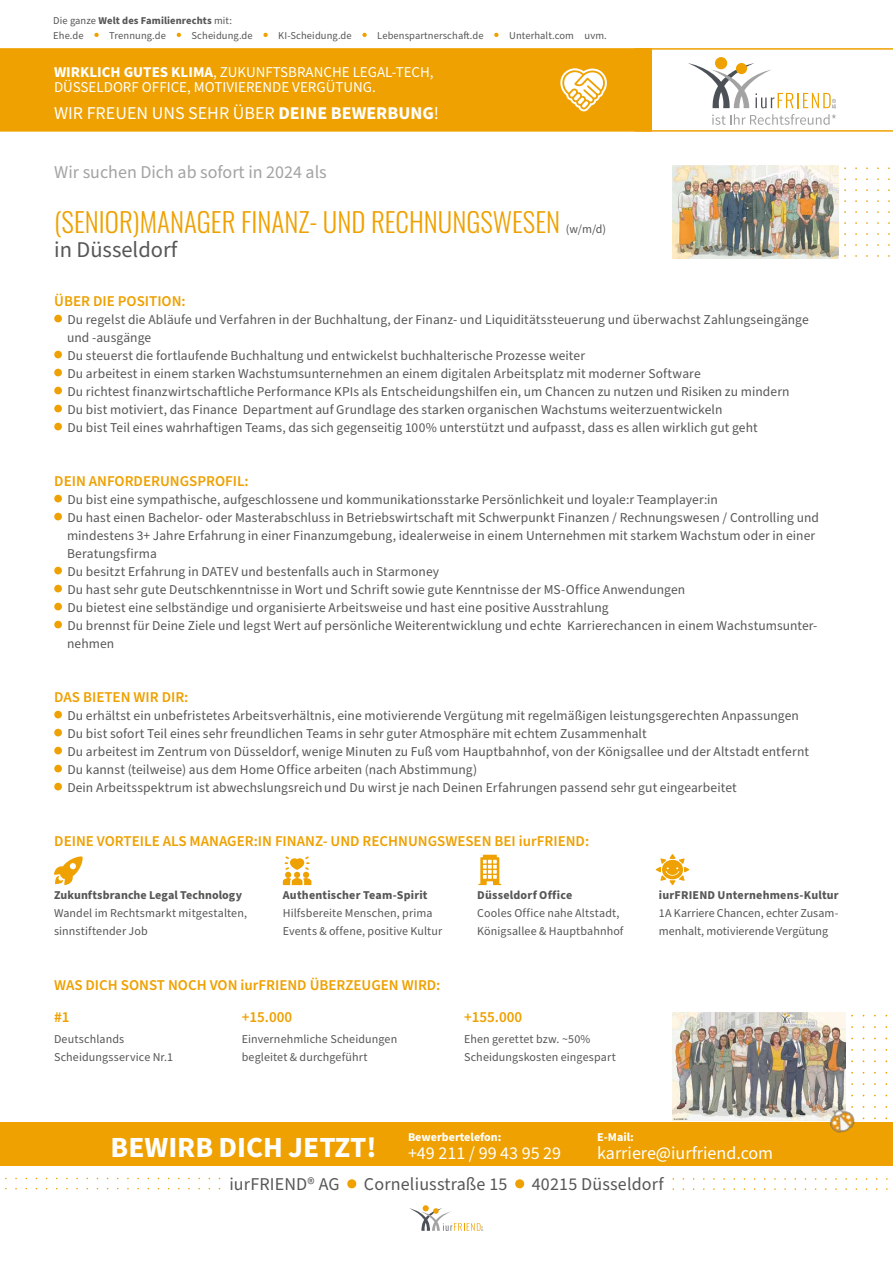
<style>
.page{position:relative;width:893px;height:1263px;background:#fff}
.page>*{position:absolute;margin:0;border:0;box-sizing:border-box;transform-origin:0 0}
.t1{font:700 29.25px "Source Sans Pro";color:#fff}
.t2{font:300 27px "Oswald";color:#eea100}
.t3{font:22.5px "Source Sans Pro";color:#575756}
.t4{font:18px "Source Sans Pro";color:#fff}
.t5{font:18px "Source Sans Pro";letter-spacing:.01em;color:#575756}
.t6{font:18px "Source Sans Pro";color:#a3a3a3}
.t7{font:600 15px/32.8px "Source Sans Pro";color:#eea100}
.t8{font:15px/15px "Source Sans Pro";color:#fff}
.t9{font:13.5px/18px "Source Sans Pro";letter-spacing:.005em;color:#575756}
.t10{font:12px/18px "Source Sans Pro";letter-spacing:.01em;color:#575756}
.t11{font:700 12px "Source Sans Pro";letter-spacing:.015em;color:#575756}
.t12{font:700 12px "Source Sans Pro";color:#fff}
.t13{font:10.5px "Source Sans Pro";letter-spacing:.01em;color:#575756}
.t14{font:700 10.5px/15px "Source Sans Pro";letter-spacing:.01em;color:#575756}
.s1{font-weight:400}
.s2{font-weight:700}
</style>
<div class="page">
<img style="left:672px;top:1013px;width:173px;height:108px">
<img style="left:673px;top:166px;width:165px;height:93px">
<div style="left:0;top:1123px;width:893px;height:43px;background:#eea100"></div>
<svg style="left:54px;top:315px;width:8px;height:7px"></svg>
<svg style="left:54px;top:351px;width:8px;height:7px"></svg>
<svg style="left:54px;top:369px;width:8px;height:7px"></svg>
<svg style="left:54px;top:387px;width:8px;height:7px"></svg>
<svg style="left:54px;top:405px;width:8px;height:7px"></svg>
<svg style="left:54px;top:423px;width:8px;height:7px"></svg>
<svg style="left:54px;top:495px;width:8px;height:7px"></svg>
<svg style="left:54px;top:513px;width:8px;height:7px"></svg>
<svg style="left:54px;top:567px;width:8px;height:7px"></svg>
<svg style="left:54px;top:585px;width:8px;height:7px"></svg>
<svg style="left:54px;top:603px;width:8px;height:7px"></svg>
<svg style="left:54px;top:621px;width:8px;height:7px"></svg>
<svg style="left:54px;top:711px;width:8px;height:7px"></svg>
<svg style="left:54px;top:729px;width:8px;height:7px"></svg>
<svg style="left:54px;top:747px;width:8px;height:7px"></svg>
<svg style="left:54px;top:765px;width:8px;height:7px"></svg>
<svg style="left:54px;top:783px;width:8px;height:7px"></svg>
<svg style="left:347px;top:1179px;width:9px;height:9px"></svg>
<svg style="left:515px;top:1179px;width:9px;height:9px"></svg>
<svg style="left:94px;top:33px;width:5px;height:4px"></svg>
<svg style="left:177px;top:33px;width:4px;height:4px"></svg>
<svg style="left:263px;top:33px;width:5px;height:4px"></svg>
<svg style="left:362px;top:33px;width:5px;height:4px"></svg>
<svg style="left:494px;top:33px;width:4px;height:4px"></svg>
<div style="left:0;top:48px;width:635px;height:84px;background:#eea100"></div>
<svg style="left:560px;top:68px;width:47px;height:43px"></svg>
<img style="left:829px;top:1107px;width:26px;height:26px;border-radius:13px">
<svg style="left:635px;top:48px;width:258px;height:84px"></svg>
<svg style="left:750px;top:114px;width:34px;height:11px"></svg>
<svg style="left:784px;top:114px;width:37px;height:11px"></svg>
<svg style="left:823px;top:114px;width:13px;height:11px"></svg>
<svg style="left:656px;top:854px;width:33px;height:31px"></svg>
<svg style="left:478px;top:855px;width:23px;height:30px"></svg>
<svg style="left:54px;top:856px;width:29px;height:29px"></svg>
<svg style="left:283px;top:856px;width:28px;height:29px"></svg>
<svg style="left:409px;top:1205px;width:74px;height:26px"></svg>
<p class="t14" style="left:53px;top:13px;width:180px"><span class="s1">Die ganze</span> Welt des Familienrechts <span class="s1">mit:<br>Ehe.de</span></p>
<p class="t13" style="left:109px;top:28px;width:58px">Trennung.de</p>
<p class="t13" style="left:192px;top:28px;width:63px">Scheidung.de</p>
<p class="t13" style="left:278px;top:28px;width:75px">KI-Scheidung.de</p>
<p class="t13" style="left:377px;top:28px;width:108px">Lebenspartnerschaft.de</p>
<p class="t13" style="left:509px;top:28px;width:99px">Unterhalt.com uvm.</p>
<p class="t8" style="left:54px;top:65px;width:381px"><span class="s2">WIRKLICH GUTES KLIMA</span>, ZUKUNFTSBRANCHE LEGAL-TECH,<br>DÜSSELDORF OFFICE, MOTIVIERENDE VERGÜTUNG.</p>
<h3 class="t4" style="left:54px;top:101px;width:387px">WIR FREUEN UNS SEHR ÜBER <span class="s2">DEINE BEWERBUNG</span>!</h3>
<h3 class="t6" style="left:54px;top:160px;width:274px">Wir suchen Dich ab sofort in 2024 als</h3>
<h2 class="t2" style="left:54px;top:198px;width:508px">(SENIOR)MANAGER FINANZ- UND RECHNUNGSWESEN</h2>
<h3 class="t3" style="left:54px;top:235px;width:125px">in Düsseldorf</h3>
<p class="t10" style="left:566px;top:221px;width:42px">(w/m/d)</p>
<p class="t7" style="left:54px;top:285px;width:133px">ÜBER DIE POSITION:</p>
<p class="t9" style="left:67px;top:311px;width:743px">Du regelst die Abläufe und Verfahren in der Buchhaltung, der Finanz- und Liquiditätssteuerung und überwachst Zahlungseingänge und -ausgänge<br>Du steuerst die fortlaufende Buchhaltung und entwickelst buchhalterische Prozesse weiter<br>Du arbeitest in einem starken Wachstumsunternehmen an einem digitalen Arbeitsplatz mit moderner Software<br>Du richtest finanzwirtschaftliche Performance KPIs als Entscheidungshilfen ein, um Chancen zu nutzen und Risiken zu mindern<br>Du bist motiviert, das Finance Department auf Grundlage des starken organischen Wachstums weiterzuentwickeln<br>Du bist Teil eines wahrhaftigen Teams, das sich gegenseitig 100% unterstützt und aufpasst, dass es allen wirklich gut geht</p>
<p class="t7" style="left:54px;top:465px;width:196px">DEIN ANFORDERUNGSPROFIL:</p>
<p class="t9" style="left:67px;top:491px;width:754px">Du bist eine sympathische, aufgeschlossene und kommunikationsstarke Persönlichkeit und loyale:r Teamplayer:in<br>Du hast einen Bachelor- oder Masterabschluss in Betriebswirtschaft mit Schwerpunkt Finanzen / Rechnungswesen / Controlling und mindestens 3+ Jahre Erfahrung in einer Finanzumgebung, idealerweise in einem Unternehmen mit starkem Wachstum oder in einer Beratungsfirma<br>Du besitzt Erfahrung in DATEV und bestenfalls auch in Starmoney<br>Du hast sehr gute Deutschkenntnisse in Wort und Schrift sowie gute Kenntnisse der MS-Office Anwendungen<br>Du bietest eine selbständige und organisierte Arbeitsweise und hast eine positive Ausstrahlung<br>Du brennst für Deine Ziele und legst Wert auf persönliche Weiterentwicklung und echte Karrierechancen in einem Wachstumsunter&shy;nehmen</p>
<p class="t7" style="left:54px;top:681px;width:136px">DAS BIETEN WIR DIR:</p>
<p class="t9" style="left:67px;top:707px;width:743px">Du erhältst ein unbefristetes Arbeitsverhältnis, eine motivierende Vergütung mit regelmäßigen leistungsgerechten Anpassungen Du bist sofort Teil eines sehr freundlichen Teams in sehr guter Atmosphäre mit echtem Zusammenhalt<br>Du arbeitest im Zentrum von Düsseldorf, wenige Minuten zu Fuß vom Hauptbahnhof, von der Königsallee und der Altstadt entfernt Du kannst (teilweise) aus dem Home Office arbeiten (nach Abstimmung)<br>Dein Arbeitsspektrum ist abwechslungsreichund Du wirst je nach Deinen Erfahrungen passend sehr gut eingearbeitet</p>
<p class="t7" style="left:54px;top:825px;width:536px">DEINE VORTEILE ALS MANAGER:IN FINANZ- UND RECHNUNGSWESEN BEI iurFRIEND:</p>
<p class="t11" style="left:54px;top:886px;width:189px">Zukunftsbranche Legal Technology</p>
<p class="t10" style="left:54px;top:904px;width:195px">Wandel im Rechtsmarkt mitgestalten, sinnstiftender Job</p>
<p class="t11" style="left:283px;top:886px;width:146px">Authentischer Team-Spirit</p>
<p class="t10" style="left:283px;top:904px;width:161px">Hilfsbereite Menschen, prima<br>Events &amp; offene, positive Kultur</p>
<p class="t11" style="left:477px;top:886px;width:96px">Düsseldorf Office</p>
<p class="t10" style="left:477px;top:904px;width:148px">Cooles Office nahe Altstadt,<br>Königsallee &amp; Hauptbahnhof</p>
<p class="t7" style="left:54px;top:969px;width:388px">WAS DICH SONST NOCH VON iurFRIEND ÜBERZEUGEN WIRD: #1</p>
<p class="t7" style="left:242px;top:1001px;width:52px">+15.000</p>
<p class="t7" style="left:464px;top:1001px;width:60px">+155.000</p>
<p class="t10" style="left:54px;top:1030px;width:121px">Deutschlands<br>Scheidungsservice Nr.1</p>
<p class="t10" style="left:242px;top:1030px;width:157px">Einvernehmliche Scheidungen begleitet &amp; durchgeführt</p>
<p class="t10" style="left:464px;top:1030px;width:153px">Ehen gerettet bzw. ~50%<br>Scheidungskosten eingespart</p>
<p class="t11" style="left:659px;top:886px;width:181px">iurFRIEND Unternehmens-Kultur</p>
<p class="t10" style="left:659px;top:904px;width:181px">1A Karriere Chancen, echter Zusam&shy;menhalt, motivierende Vergütung</p>
<h1 class="t1" style="left:111px;top:1127px;width:268px">BEWIRB DICH JETZT!</h1>
<p class="t12" style="left:408px;top:1128px;width:95px">Bewerbertelefon:</p>
<h3 class="t4" style="left:408px;top:1141px;width:155px">+49 211 / 99 43 95 29</h3>
<p class="t12" style="left:597px;top:1128px;width:38px">E-Mail:</p>
<h3 class="t4" style="left:597px;top:1141px;width:177px">karriere@iurfriend.com</h3>
<h3 class="t5" style="left:229px;top:1172px;width:112px">iurFRIEND® AG</h3>
<h3 class="t5" style="left:364px;top:1172px;width:145px">Corneliusstraße 15</h3>
<h3 class="t5" style="left:532px;top:1172px;width:133px">40215 Düsseldorf</h3>
</div>
